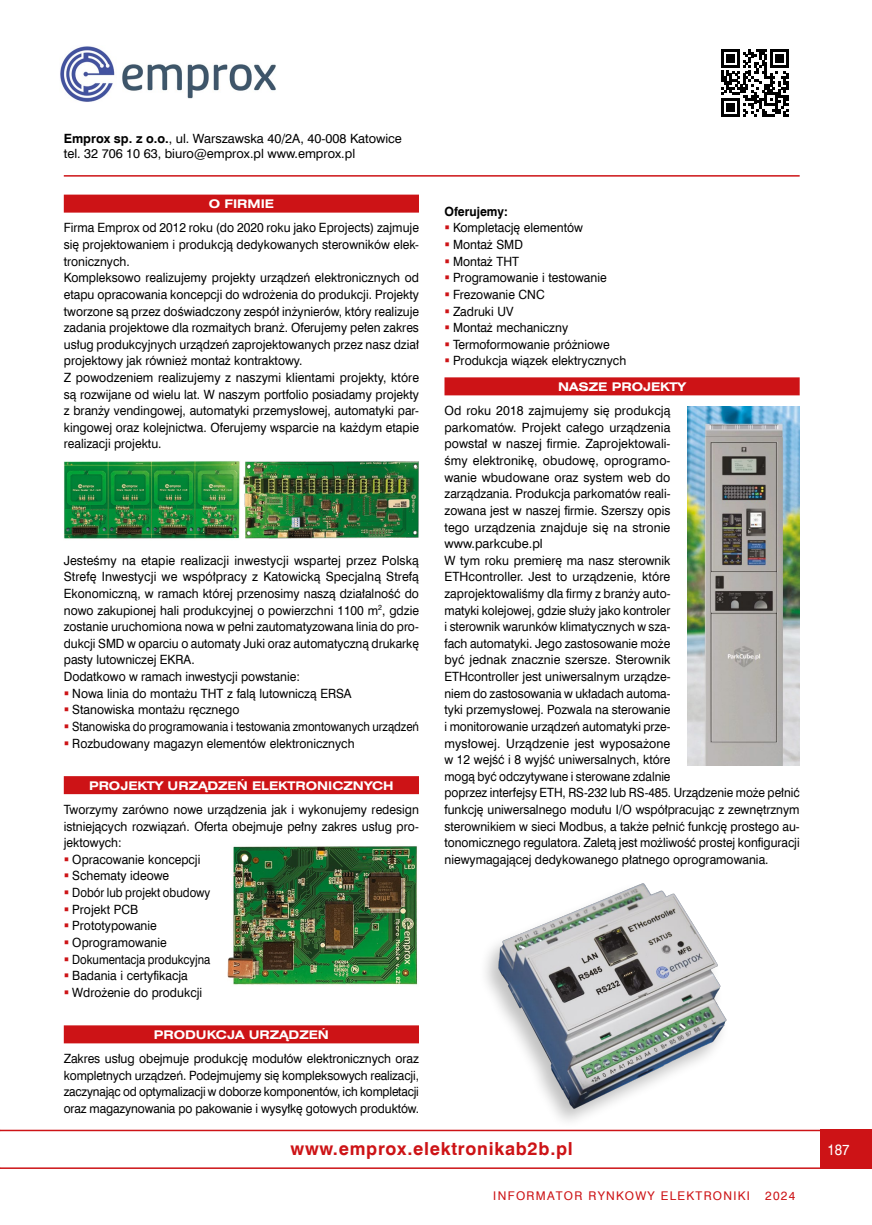
<style>
.page{position:relative;width:872px;height:1225px;background:#fff}
.page>*{position:absolute;margin:0;border:0;box-sizing:border-box;transform-origin:0 0}
.t1{font:700 18px "Swis 721 EU";letter-spacing:.04em;color:#cd1316}
.t2{font:15px "Swis 721 EU";color:#fff;scale:.9 1}
.t3{font:12.75px/16.6px "Swis 721 EU";color:#000;scale:.95 1}
.t4{font:12.75px/16.6px "Swis 721 EU";color:#000}
.t5{font:12.75px "Swis 721 EU";color:#000;scale:.94 1}
.t6{font:12.75px "Swis 721 EU";color:#000;scale:.89 1}
.t7{font:12.75px "Swis 721 EU";color:#000;scale:.9 1}
.t8{font:700 12.75px "Swis 721 EU";color:#000;scale:.95 1}
.t9{font:700 12px "Swis 721 Ex EU";color:#fff}
.t10{font:12px "Swis 721 EU";letter-spacing:.11em;color:#cd1316}
.s1{font-weight:700}
</style>
<div class="page">
<div style="left:821px;top:1129px;width:51px;height:40px;background:#cd1316"></div>
<hr style="left:64px;top:175px;width:735px;height:2px;background:#cd1316">
<hr style="left:0;top:1129px;width:821px;height:2px;background:#cd1316">
<hr style="left:0;top:1167px;width:821px;height:2px;background:#cd1316">
<div style="left:64px;top:195px;width:355px;height:18px;background:#cd1316"></div>
<div style="left:64px;top:776px;width:355px;height:18px;background:#cd1316"></div>
<div style="left:64px;top:1025px;width:355px;height:18px;background:#cd1316"></div>
<div style="left:444px;top:377px;width:355px;height:18px;background:#cd1316"></div>
<svg style="left:721px;top:49px;width:68px;height:68px"></svg>
<img style="left:60px;top:46px;width:216px;height:56px">
<div style="left:478px;top:881px;width:253px;height:249px;background:#fff"></div>
<img style="left:486px;top:883px;width:241px;height:228px">
<img style="left:243px;top:461px;width:176px;height:77px">
<img style="left:227px;top:846px;width:191px;height:139px">
<img style="left:64px;top:461px;width:176px;height:78px">
<img style="left:687px;top:407px;width:112px;height:358px">
<p class="t4" style="left:64px;top:131px;width:339px;line-height:15px"><span class="s1">Emprox sp. z o.o.</span>, ul. Warszawska 40/2A, 40-008 Katowice tel. 32 706 10 63, biuro@emprox.pl www.emprox.pl</p>
<p class="t9" style="left:209px;top:197px;width:67px">O FIRMIE</p>
<p class="t3" style="left:64px;top:220px;width:375px">Firma Emprox od 2012 roku (do 2020 roku jako Eprojects) zajmuje się projektowaniem i produkcją dedykowanych sterowników elek&shy;tronicznych.<br>Kompleksowo realizujemy projekty urządzeń elektronicznych od etapu opracowania koncepcji do wdrożenia do produkcji. Projekty tworzone są przez doświadczony zespół inżynierów, który realizuje zadania projektowe dla rozmaitych branż. Oferujemy pełen zakres usług produkcyjnych urządzeń zaprojektowanych przez nasz dział projektowy jak również montaż kontraktowy.<br>Z powodzeniem realizujemy z naszymi klientami projekty, które są rozwijane od wielu lat. W naszym portfolio posiadamy projekty z branży vendingowej, automatyki przemysłowej, automatyki par&shy;kingowej oraz kolejnictwa. Oferujemy wsparcie na każdym etapie realizacji projektu.</p>
<p class="t4" style="left:64px;top:552px;width:357px">Jesteśmy na etapie realizacji inwestycji wspartej przez Polską</p>
<p class="t4" style="left:64px;top:569px;width:357px">Strefę Inwestycji we współpracy z Katowicką Specjalną Strefą</p>
<p class="t3" style="left:64px;top:585px;width:375px">Ekonomiczną, w ramach której przenosimy naszą działalność do</p>
<p class="t3" style="left:64px;top:602px;width:375px">nowo zakupionej hali produkcyjnej o powierzchni 1100 m<sup>2</sup>, gdzie</p>
<p class="t5" style="left:64px;top:619px;width:379px">zostanie uruchomiona nowa w pełni zautomatyzowana linia do pro-</p>
<p class="t5" style="left:64px;top:635px;width:379px">dukcji SMD w oparciu o automaty Juki oraz automatyczną drukarkę</p>
<p class="t3" style="left:64px;top:652px;width:139px">pasty lutowniczej EKRA.</p>
<p class="t3" style="left:64px;top:668px;width:250px">Dodatkowo w ramach inwestycji powstanie:</p>
<p class="t3" style="left:72px;top:685px;width:295px">Nowa linia do montażu THT z falą lutowniczą ERSA</p>
<p class="t3" style="left:72px;top:702px;width:177px">Stanowiska montażu ręcznego</p>
<p class="t6" style="left:72px;top:718px;width:391px">Stanowiska do programowania i testowania zmontowanych urządzeń</p>
<p class="t3" style="left:72px;top:735px;width:298px">Rozbudowany magazyn elementów elektronicznych</p>
<p class="t9" style="left:89px;top:778px;width:306px">PROJEKTY URZĄDZEŃ ELEKTRONICZNYCH</p>
<p class="t3" style="left:64px;top:801px;width:375px">Tworzymy zarówno nowe urządzenia jak i wykonujemy redesign</p>
<p class="t3" style="left:64px;top:818px;width:375px">istniejących rozwiązań. Oferta obejmuje pełny zakres usług pro-</p>
<p class="t3" style="left:64px;top:835px;width:62px">jektowych:</p>
<p class="t3" style="left:72px;top:851px;width:136px">Opracowanie koncepcji</p>
<p class="t3" style="left:72px;top:868px;width:103px">Schematy ideowe</p>
<p class="t7" style="left:72px;top:884px;width:155px">Dobór lub projekt obudowy</p>
<p class="t3" style="left:72px;top:901px;width:71px">Projekt PCB</p>
<p class="t3" style="left:72px;top:918px;width:90px">Prototypowanie</p>
<p class="t3" style="left:72px;top:934px;width:101px">Oprogramowanie</p>
<p class="t6" style="left:72px;top:951px;width:157px">Dokumentacja produkcyjna</p>
<p class="t3" style="left:72px;top:967px;width:123px">Badania i certyfikacja</p>
<p class="t3" style="left:72px;top:984px;width:138px">Wdrożenie do produkcji</p>
<p class="t9" style="left:154px;top:1027px;width:177px">PRODUKCJA URZĄDZEŃ</p>
<p class="t3" style="left:64px;top:1050px;width:375px;text-align:justify">Zakres usług obejmuje produkcję modułów elektronicznych oraz kompletnych urządzeń. Podejmujemy się kompleksowych realizacji, zaczynając od optymalizacji w doborze komponentów, ich kompletacji oraz magazynowania po pakowanie i wysyłkę gotowych produktów.</p>
<p class="t8" style="left:444px;top:203px;width:68px">Oferujemy:</p>
<p class="t3" style="left:453px;top:220px;width:184px">Kompletację elementów<br>Montaż SMD<br>Montaż THT<br>Programowanie i testowanie<br>Frezowanie CNC<br>Zadruki UV<br>Montaż mechaniczny<br>Termoformowanie próżniowe<br>Produkcja wiązek elektrycznych</p>
<p class="t9" style="left:558px;top:380px;width:129px">NASZE PROJEKTY</p>
<p class="t4" style="left:444px;top:403px;width:357px">Od roku 2018 zajmujemy się produkcją<br>parkomatów. Projekt całego urządzenia<br>powstał w naszej firmie. Zaprojektowali-<br>śmy elektronikę, obudowę, oprogramo-<br>wanie wbudowane oraz system web do<br>zarządzania. Produkcja parkomatów reali-<br>zowana jest w naszej firmie. Szerszy opis<br>tego urządzenia znajduje się na stronie<br>www.parkcube.pl<br>W tym roku premierę ma nasz sterownik<br>ETHcontroller. Jest to urządzenie, które<br>zaprojektowaliśmy dla firmy z branży auto-<br>matyki kolejowej, gdzie służy jako kontroler<br>i sterownik warunków klimatycznych w sza-<br>fach automatyki. Jego zastosowanie może<br>być jednak znacznie szersze. Sterownik<br>ETHcontroller jest uniwersalnym urządze-<br>niem do zastosowania w układach automa-<br>tyki przemysłowej. Pozwala na sterowanie<br>i monitorowanie urządzeń automatyki prze-<br>mysłowej. Urządzenie jest wyposażone<br>w 12 wejść i 8 wyjść uniwersalnych, które<br>mogą być odczytywane i sterowane zdalnie<br>poprzez interfejsy ETH, RS-232 lub RS-485. Urządzenie może pełnić funkcję uniwersalnego modułu I/O współpracując z zewnętrznym sterownikiem w sieci Modbus, a także pełnić funkcję prostego au&shy;tonomicznego regulatora. Zaletą jest możliwość prostej konfiguracji niewymagającej dedykowanego płatnego oprogramowania.</p>
<h1 class="t1" style="left:291px;top:1137px;width:284px">www.emprox.elektronikab2b.pl</h1>
<p class="t2" style="left:827px;top:1140px;width:26px">187</p>
<p class="t10" style="left:493px;top:1188px;width:258px">INFORMATOR RYNKOWY ELEKTRONIKI</p>
<p class="t10" style="left:765px;top:1188px;width:32px">2024</p>
</div>
